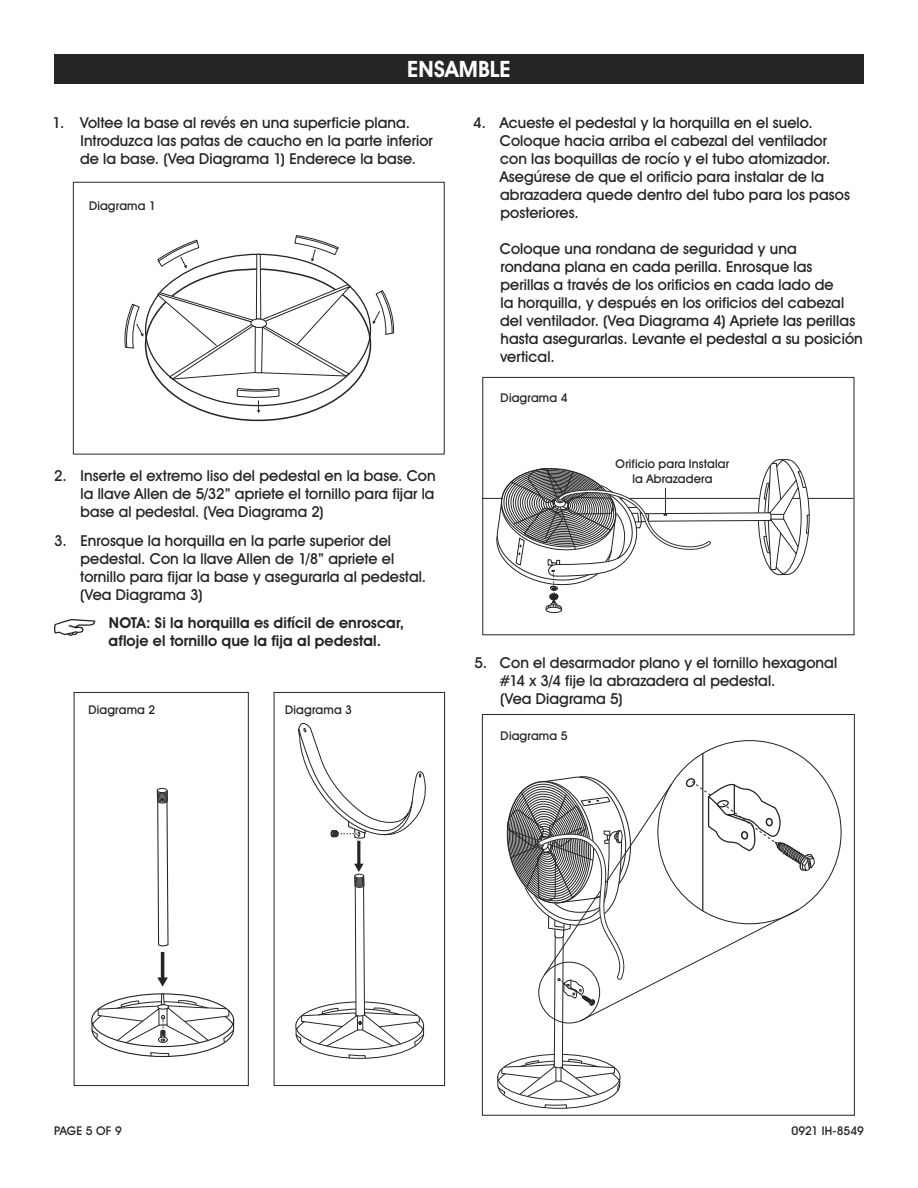
<style>
.page{position:relative;width:918px;height:1188px;background:#fff}
.page>*{position:absolute;margin:0;border:0;box-sizing:border-box;transform-origin:0 0}
._2_HEADING_REVERSE{font:700 22.5px "Uline Two Knine";letter-spacing:.01em;color:#fff}
._3_LIST_NUMBERS__Con{font:15px/18px "Uline Two Knine";letter-spacing:.005em;color:#252525}
._1_BODY_ALERT{font:700 15px/18px "Uline Two Knine";letter-spacing:.005em;color:#252525}
.t1{font:12px/14.4px "Uline Two Knine";letter-spacing:.015em;color:#252525;text-align:center}
.t2{font:12px "Uline Two Knine";letter-spacing:-.005em;color:#252525}
</style>
<div class="page">
<svg style="left:54px;top:619px;width:41px;height:17px"></svg>
<div style="left:54px;top:54px;width:810px;height:30px;background:#252525"></div>
<div style="left:157px;top:788px;width:10px;height:5px;border:1px solid #252525;border-radius:50%"></div>
<svg style="left:91px;top:789px;width:144px;height:269px"></svg>
<div style="left:74px;top:692px;width:175px;height:394px;border:1px solid #252525"></div>
<hr style="left:357px;top:841px;width:3px;height:24px;background:#252525">
<svg style="left:295px;top:864px;width:130px;height:195px"></svg>
<svg style="left:298px;top:722px;width:128px;height:122px"></svg>
<div style="left:274px;top:692px;width:171px;height:394px;border:1px solid #252525"></div>
<svg style="left:124px;top:235px;width:270px;height:187px"></svg>
<div style="left:73px;top:182px;width:372px;height:272px;border:1px solid #252525"></div>
<svg style="left:497px;top:740px;width:318px;height:369px"></svg>
<div style="left:482px;top:714px;width:373px;height:402px;border:1px solid #252525"></div>
<hr style="left:620px;top:498px;width:233px;height:1px;background:#252525">
<div style="left:546px;top:607px;width:16px;height:6px;border:1px solid #252525;border-radius:50%"></div>
<div style="left:482px;top:377px;width:372px;height:258px;border:1px solid #252525"></div>
<svg style="left:483px;top:459px;width:327px;height:152px"></svg>
<h1 class="_2_HEADING_REVERSE" style="left:407px;top:56px;width:105px">ENSAMBLE</h1>
<p class="_3_LIST_NUMBERS__Con" style="left:80px;top:113px;width:354px;text-indent:-27px">1. Voltee la base al revés en una superficie plana.<br>Introduzca las patas de caucho en la parte inferior de la base. (Vea Diagrama 1) Enderece la base.</p>
<p class="t1" style="left:89px;top:198px;width:68px">Diagrama 1</p>
<p class="_3_LIST_NUMBERS__Con" style="left:81px;top:466px;width:357px;text-align:justify;text-indent:-26px">2. Inserte el extremo liso del pedestal en la base. Con la llave Allen de 5/32” apriete el tornillo para fijar la base al pedestal. (Vea Diagrama 2)</p>
<p class="_3_LIST_NUMBERS__Con" style="left:80px;top:531px;width:348px;text-indent:-26px">3. Enrosque la horquilla en la parte superior del pedestal. Con la llave Allen de 1/8” apriete el tornillo para fijar la base y asegurarla al pedestal. (Vea Diagrama 3)</p>
<p class="_1_BODY_ALERT" style="left:109px;top:614px;width:297px">NOTA: Si la horquilla es difícil de enroscar, afloje el tornillo que la fija al pedestal.</p>
<p class="t1" style="left:88px;top:702px;width:68px">Diagrama 2</p>
<p class="t1" style="left:285px;top:702px;width:68px">Diagrama 3</p>
<p class="_3_LIST_NUMBERS__Con" style="left:500px;top:113px;width:352px;text-indent:-26px">4. Acueste el pedestal y la horquilla en el suelo.<br>Coloque hacia arriba el cabezal del ventilador con las boquillas de rocío y el tubo atomizador.<br>Asegúrese de que el orificio para instalar de la abrazadera quede dentro del tubo para los pasos posteriores.</p>
<p class="_3_LIST_NUMBERS__Con" style="left:500px;top:239px;width:364px">Coloque una rondana de seguridad y una<br>rondana plana en cada perilla. Enrosque las perillas a través de los orificios en cada lado de<br>la horquilla, y después en los orificios del cabezal del ventilador. (Vea Diagrama 4) Apriete las perillas hasta asegurarlas. Levante el pedestal a su posición vertical.</p>
<p class="t1" style="left:501px;top:391px;width:68px">Diagrama 4</p>
<p class="t1" style="left:616px;top:457px;width:115px">Orificio para Instalar la Abrazadera</p>
<p class="_3_LIST_NUMBERS__Con" style="left:499px;top:653px;width:340px;text-indent:-25px">5. Con el desarmador plano y el tornillo hexagonal #14 x 3/4 fije la abrazadera al pedestal.<br>(Vea Diagrama 5)</p>
<p class="t1" style="left:501px;top:728px;width:68px">Diagrama 5</p>
<p class="t1" style="left:54px;top:1124px;width:69px">PAGE 5 OF 9</p>
<p class="t2" style="left:791px;top:1124px;width:74px">0921 IH-8549</p>
</div>
